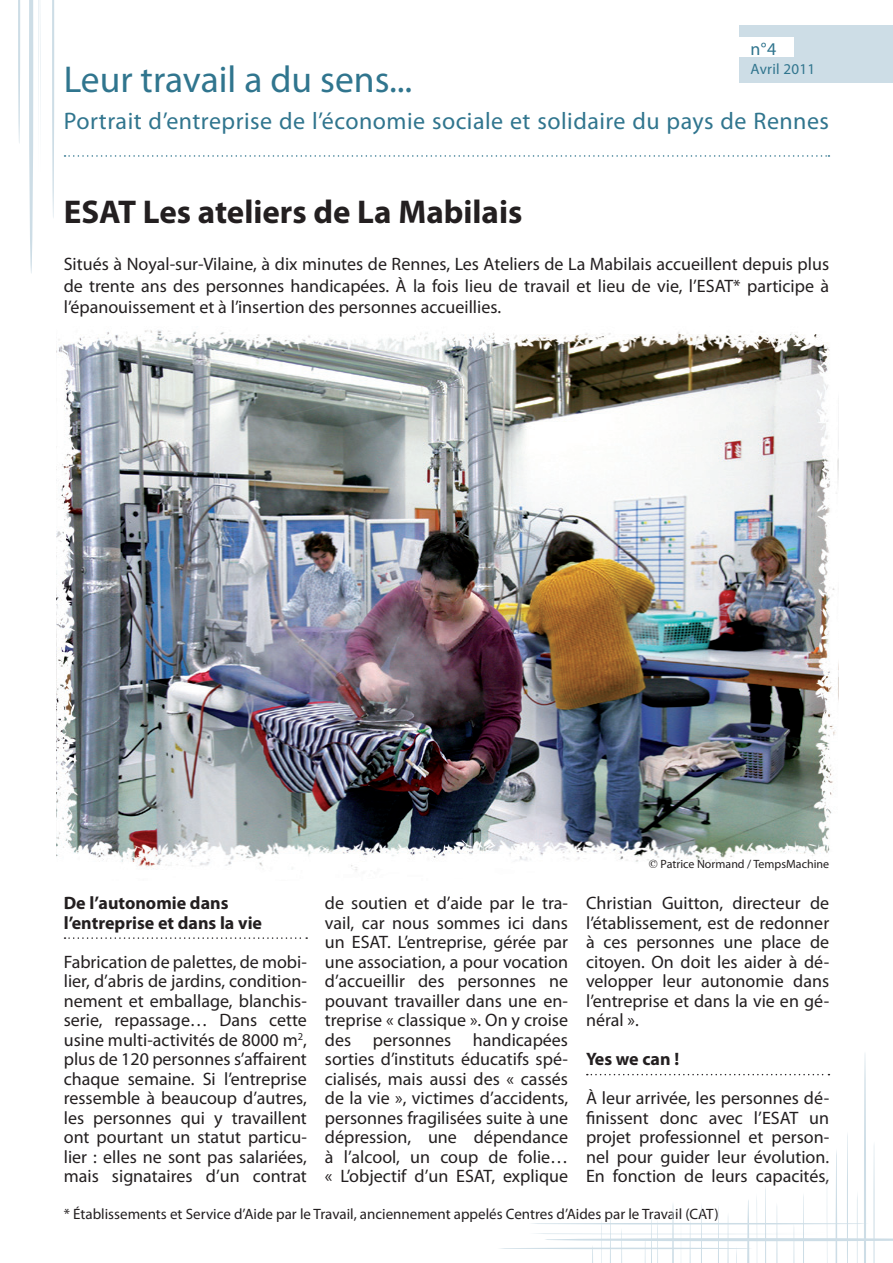
<style>
.page{position:relative;width:893px;height:1263px;background:#fff}
.page>*{position:absolute;margin:0;border:0;box-sizing:border-box;transform-origin:0 0}
.t1{font:37.5px "Myriad Pro";color:#30758e}
.t2{font:700 33px "Myriad Pro";color:#231f20}
.t3{font:24px "Myriad Pro";letter-spacing:.02em;color:#30758e}
.paragraphe{font:18px/19.5px "Myriad Pro";color:#231f20;text-align:justify}
.soustitres___filets{font:700 18px/19.5px "Myriad Pro";color:#231f20}
.t4{font:18px "Myriad Pro";color:#30758e}
.paragraphe-2{font:15px "Myriad Pro";color:#231f20}
.t5{font:15px "Myriad Pro";letter-spacing:.02em;color:#30758e}
.t6{font:12px "Myriad Pro";color:#231f20}
.s1{font-family:"Times"}
</style>
<div class="page">
<img style="left:57px;top:330px;width:782px;height:541px">
<svg style="left:65px;top:937px;width:242px;height:2px"></svg>
<svg style="left:65px;top:155px;width:764px;height:2px"></svg>
<div style="left:740px;top:26px;width:153px;height:57px;background:#cddde6"></div>
<div style="left:739px;top:38px;width:55px;height:19px;background:#fff"></div>
<svg style="left:18px;top:0;width:2px;height:143px"></svg>
<svg style="left:29px;top:0;width:11px;height:273px"></svg>
<svg style="left:52px;top:0;width:2px;height:218px"></svg>
<hr style="left:497px;top:1247px;width:256px;height:2px;background:#cddde6;border-radius:50%">
<svg style="left:529px;top:1054px;width:364px;height:209px"></svg>
<hr style="left:529px;top:1223px;width:340px;height:1px;background:#cddde6;border-radius:50%">
<p class="t4" style="left:751px;top:38px;width:27px">n°4</p>
<p class="t5" style="left:751px;top:60px;width:66px">Avril 2011</p>
<p class="t1" style="left:64px;top:56px;width:350px">Leur travail a du sens...</p>
<p class="t3" style="left:64px;top:107px;width:767px">Portrait d’entreprise de l’économie sociale et solidaire du pays de Rennes</p>
<p class="t2" style="left:64px;top:191px;width:460px">ESAT Les ateliers de La Mabilais</p>
<p class="paragraphe" style="left:64px;top:253px;width:767px;line-height:21.6px">Situés à Noyal-sur-Vilaine, à dix minutes de Rennes, Les Ateliers de La Mabilais accueillent depuis plus de trente ans des personnes handicapées. À la fois lieu de travail et lieu de vie, l’ESAT* participe à l’épanouissement et à l’insertion des personnes accueillies.</p>
<p class="soustitres___filets" style="left:64px;top:893px;width:200px">De l’autonomie dans l’entreprise et dans la vie</p>
<p class="paragraphe" style="left:64px;top:952px;width:245px">Fabrication de palettes, de mobi&shy;lier, d’abris de jardins, condition&shy;nement et emballage, blanchis&shy;serie, repassage… Dans cette usine multi-activités de 8000 m<sup>2</sup>, plus de 120 personnes s’affairent chaque semaine. Si l’entreprise ressemble à beaucoup d’autres, les personnes qui y travaillent ont pourtant un statut particu&shy;lier : elles ne sont pas salariées, mais signataires d’un contrat</p>
<p class="t6" style="left:649px;top:856px;width:182px"><span class="s1">©</span> Patrice Normand / TempsMachine</p>
<p class="paragraphe" style="left:325px;top:893px;width:245px">de soutien et d’aide par le tra&shy;vail, car nous sommes ici dans un ESAT. L’entreprise, gérée par une association, a pour vocation d’accueillir des personnes ne pouvant travailler dans une en&shy;treprise « classique ». On y croise des personnes handicapées sorties d’instituts éducatifs spé&shy;cialisés, mais aussi des « cassés de la vie », victimes d’accidents, personnes fragilisées suite à une dépression, une dépendance à l’alcool, un coup de folie… « L’objectif d’un ESAT, explique</p>
<p class="paragraphe" style="left:586px;top:893px;width:245px">Christian Guitton, directeur de l’établissement, est de redonner à ces personnes une place de citoyen. On doit les aider à dé&shy;velopper leur autonomie dans l’entreprise et dans la vie en gé&shy;néral ».</p>
<p class="soustitres___filets" style="left:586px;top:1049px;width:95px">Yes we can !</p>
<p class="paragraphe" style="left:586px;top:1088px;width:245px">À leur arrivée, les personnes dé&shy;finissent donc avec l’ESAT un projet professionnel et person&shy;nel pour guider leur évolution.<br>En fonction de leurs capacités,</p>
<p class="paragraphe-2" style="left:64px;top:1205px;width:657px">* Établissements et Service d’Aide par le Travail, anciennement appelés Centres d’Aides par le Travail (CAT)</p>
</div>
